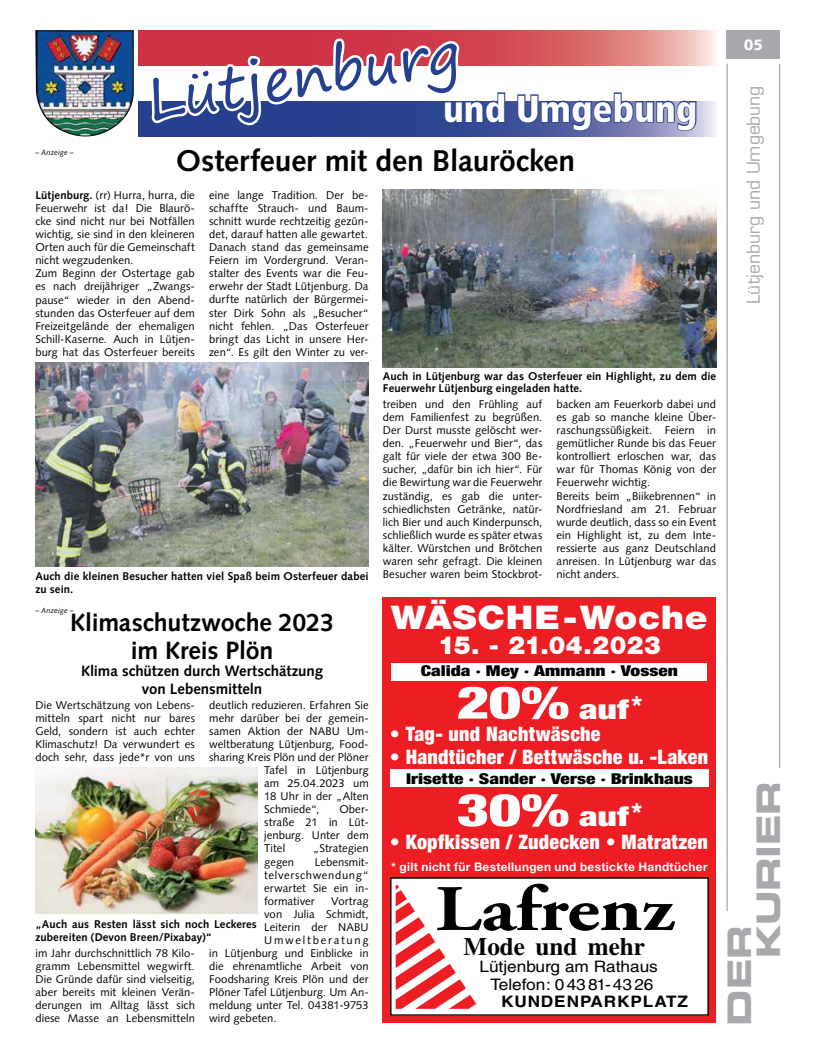
<style>
.page{position:relative;width:819px;height:1053px;background:#fff}
.page>*{position:absolute;margin:0;border:0;box-sizing:border-box;transform-origin:0 0}
.t1{font:700 64.75px "Adobe Garamond Pro";color:#000;scale:1.2 1}
.t2{font:57.5px "Segoe Print";color:#25408f}
.t3{font:900 condensed 45px "Helvetica Neue";color:#fff;scale:1.39 1}
.t4{font:900 condensed 37.5px "Frutiger LT Std";color:#fff}
.t5{font:900 32.62px "Helvetica Neue";letter-spacing:.02em;color:#fff;scale:1.11 1}
.t6{font:32.5px/28.9px "Eurostile LT Std Bold Ex 2";letter-spacing:-.01em;color:#a7a9ac}
.t7{font:700 30px "Syntax LT Std";letter-spacing:-.005em;color:#000}
.t8{font:700 25.12px "Times LT Std";color:#000}
.t9{font:700 25px/27.5px "Syntax LT Std";letter-spacing:-.005em;color:#000;text-align:center}
.t10{font:900 25px "Helvetica Neue";letter-spacing:.015em;color:#fff}
.t11{font:900 condensed 20px "Helvetica Neue";letter-spacing:.015em;color:#fff}
.t12{font:17.5px "Eurostile LT Std";letter-spacing:-.005em;color:#a7a9ac}
.t13{font:15.88px "Helvetica LT Std";color:#000;scale:1.09 1}
.t14{font:700 15.88px "Helvetica LT Std";letter-spacing:.05em;color:#000;scale:1.09 1}
.t15{font:900 condensed 15px "Helvetica Neue";color:#000;scale:1.3 1}
.t16{font:700 15px/17.5px "Syntax LT Std";letter-spacing:-.005em;color:#000;text-align:center}
.t17{font:900 15px "Syntax LT Std";color:#fff}
.t18{font:700 11.88px "Helvetica Neue";letter-spacing:.025em;color:#fff}
.t19{font:11.25px/13px "Syntax";letter-spacing:.005em;color:#000;text-align:justify}
.t20{font:700 11.25px/12.5px "Syntax LT Std";letter-spacing:.01em;color:#000}
.t21{font:11.25px "Syntax";letter-spacing:.155em;color:#000}
.t22{font:italic 7.5px "Syntax LT Std";letter-spacing:.015em;color:#000}
.s1{font-weight:700}
.s2{font-size:27px}
.s3{font-size:25px}
</style>
<div class="page">
<hr style="left:726px;top:64px;width:1px;height:847px;background:#939598">
<hr style="left:779px;top:64px;width:1px;height:703px;background:#939598">
<div style="left:726px;top:30px;width:54px;height:29px;background:#a7a9ac"></div>
<div style="left:383px;top:597px;width:333px;height:425px;background:#ed1d24"></div>
<div style="left:391px;top:877px;width:317px;height:137px;background:#fff"></div>
<svg style="left:395px;top:885px;width:81px;height:123px"></svg>
<div style="left:391px;top:662px;width:316px;height:18px;background:#fff"></div>
<div style="left:390px;top:768px;width:318px;height:18px;background:#fff"></div>
<svg style="left:138px;top:101px;width:578px;height:35px;background:#818bba"></svg>
<svg style="left:138px;top:30px;width:578px;height:36px;background:#db7273"></svg>
<svg style="left:516px;top:92px;width:181px;height:40px"></svg>
<img style="left:35px;top:30px;width:99px;height:106px">
<svg style="left:146px;top:36px;width:360px;height:100px"></svg>
<img style="left:383px;top:190px;width:333px;height:177px">
<img style="left:35px;top:362px;width:334px;height:204px">
<img style="left:35px;top:767px;width:222px;height:146px">
<p class="t22" style="left:35px;top:147px;width:40px">– Anzeige –</p>
<p class="t2" style="left:139px;top:50px;width:317px;rotate:-9deg">Lütjenburg</p>
<p class="t4" style="left:443px;top:86px;width:256px">und Umgebung</p>
<p class="t7" style="left:176px;top:144px;width:400px">Osterfeuer mit den Blauröcken</p>
<p class="t19" style="left:35px;top:188px;width:161px;text-align:left"><span class="s1">Lütjenburg.</span> (rr) Hurra, hurra, die<br>Feuerwehr ist da! Die Blaurö&shy;cke sind nicht nur bei Notfällen wichtig, sie sind in den kleineren<br>Orten auch für die Gemeinschaft nicht wegzudenken.<br>Zum Beginn der Ostertage gab es nach dreijähriger „Zwangs&shy;pause“ wieder in den Abend&shy;stunden das Osterfeuer auf dem<br>Freizeitgelände der ehemaligen<br>Schill-Kaserne. Auch in Lütjen&shy;burg hat das Osterfeuer bereits</p>
<p class="t19" style="left:209px;top:188px;width:161px">eine lange Tradition. Der be&shy;schaffte Strauch- und Baum&shy;schnitt wurde rechtzeitig gezün&shy;det, darauf hatten alle gewartet.<br>Danach stand das gemeinsame Feiern im Vordergrund. Veran&shy;stalter des Events war die Feu&shy;erwehr der Stadt Lütjenburg. Da durfte natürlich der Bürgermei&shy;ster Dirk Sohn als „Besucher“ nicht fehlen. „Das Osterfeuer bringt das Licht in unsere Her&shy;zen“. Es gilt den Winter zu ver-</p>
<p class="t20" style="left:35px;top:570px;width:334px">Auch die kleinen Besucher hatten viel Spaß beim Osterfeuer dabei zu sein.</p>
<p class="t22" style="left:35px;top:605px;width:40px">– Anzeige –</p>
<p class="t9" style="left:70px;top:609px;width:265px">Klimaschutzwoche 2023 im Kreis Plön</p>
<p class="t16" style="left:81px;top:662px;width:243px">Klima schützen durch Wertschätzung von Lebensmitteln</p>
<p class="t19" style="left:209px;top:698px;width:161px">deutlich reduzieren. Erfahren Sie</p>
<p class="t19" style="left:209px;top:711px;width:161px">mehr darüber bei der gemein-</p>
<p class="t19" style="left:209px;top:724px;width:161px">samen Aktion der NABU Um-</p>
<p class="t19" style="left:209px;top:737px;width:161px">weltberatung Lütjenburg, Food-</p>
<p class="t19" style="left:209px;top:750px;width:161px">sharing Kreis Plön und der Plöner</p>
<p class="t19" style="left:264px;top:763px;width:106px">Tafel in Lütjenburg</p>
<p class="t19" style="left:264px;top:776px;width:106px">am 25.04.2023 um</p>
<p class="t19" style="left:264px;top:789px;width:106px">18 Uhr in der „Alten</p>
<p class="t19" style="left:264px;top:802px;width:57px">Schmiede“,</p>
<p class="t19" style="left:35px;top:698px;width:161px">Die Wertschätzung von Lebens&shy;mitteln spart nicht nur bares Geld, sondern ist auch echter Klimaschutz! Da verwundert es doch sehr, dass jede*r von uns</p>
<p class="t19" style="left:264px;top:802px;width:106px;text-indent:75px">Ober&shy;straße 21 in Lüt&shy;jenburg. Unter dem Titel</p>
<p class="t19" style="left:313px;top:842px;width:57px">„Strategien</p>
<p class="t19" style="left:264px;top:855px;width:106px;text-indent:51px">Lebensmit&shy;telverschwendung“ erwartet Sie ein in&shy;formativer</p>
<p class="t19" style="left:264px;top:855px;width:32px">gegen</p>
<p class="t19" style="left:331px;top:894px;width:39px">Vortrag</p>
<p class="t19" style="left:264px;top:907px;width:106px">von Julia Schmidt,</p>
<p class="t19" style="left:264px;top:920px;width:106px">Leiterin der NABU</p>
<p class="t21" style="left:264px;top:933px;width:106px">Umweltberatung</p>
<p class="t19" style="left:209px;top:946px;width:161px">in Lütjenburg und Einblicke in</p>
<p class="t19" style="left:209px;top:959px;width:161px">die ehrenamtliche Arbeit von</p>
<p class="t19" style="left:209px;top:972px;width:161px">Foodsharing Kreis Plön und der</p>
<p class="t19" style="left:209px;top:985px;width:161px">Plöner Tafel Lütjenburg. Um An-</p>
<p class="t19" style="left:209px;top:998px;width:161px">meldung unter Tel. 04381-9753</p>
<p class="t19" style="left:209px;top:1011px;width:69px">wird gebeten.</p>
<p class="t20" style="left:35px;top:918px;width:223px">„Auch aus Resten lässt sich noch Leckeres zubereiten (Devon Breen/Pixabay)“</p>
<p class="t19" style="left:35px;top:946px;width:161px">im Jahr durchschnittlich 78 Kilo&shy;gramm Lebensmittel wegwirft.<br>Die Gründe dafür sind vielseitig, aber bereits mit kleinen Verän&shy;derungen im Alltag lässt sich diese Masse an Lebensmitteln</p>
<p class="t20" style="left:383px;top:369px;width:335px">Auch in Lütjenburg war das Osterfeuer ein Highlight, zu dem die<br>Feuerwehr Lütjenburg eingeladen hatte.</p>
<p class="t19" style="left:383px;top:397px;width:161px">treiben und den Frühling auf dem Familienfest zu begrüßen.<br>Der Durst musste gelöscht wer&shy;den. „Feuerwehr und Bier“, das galt für viele der etwa 300 Be&shy;sucher, „dafür bin ich hier“. Für die Bewirtung war die Feuerwehr zuständig, es gab die unter&shy;schiedlichsten Getränke, natür&shy;lich Bier und auch Kinderpunsch, schließlich wurde es später etwas kälter. Würstchen und Brötchen waren sehr gefragt. Die kleinen Besucher waren beim Stockbrot-</p>
<p class="t19" style="left:556px;top:397px;width:161px;text-align:left">backen am Feuerkorb dabei und es gab so manche kleine Über&shy;raschungssüßigkeit. Feiern in gemütlicher Runde bis das Feuer kontrolliert erloschen war, das war für Thomas König von der<br>Feuerwehr wichtig.<br>Bereits beim „Biikebrennen“ in<br>Nordfriesland am 21. Februar wurde deutlich, dass so ein Event ein Highlight ist, zu dem Inte&shy;ressierte aus ganz Deutschland anreisen. In Lütjenburg war das nicht anders.</p>
<p class="t5" style="left:391px;top:597px;width:286px">Wäsche-Woche</p>
<p class="t10" style="left:438px;top:630px;width:224px">15. - 21.04.2023</p>
<p class="t15" style="left:421px;top:661px;width:199px">Calida · Mey · Ammann · Vossen</p>
<p class="t3" style="left:457px;top:674px;width:135px">20% <span class="s2">auf</span><span class="s3">*</span></p>
<p class="t11" style="left:390px;top:721px;width:212px">• Tag- und Nachtwäsche</p>
<p class="t11" style="left:390px;top:744px;width:319px">• Handtücher / Bettwäsche u. -Laken</p>
<p class="t15" style="left:406px;top:768px;width:222px">Irisette · Sander · Verse · Brinkhaus</p>
<p class="t3" style="left:457px;top:782px;width:135px">30% <span class="s2">auf</span><span class="s3">*</span></p>
<p class="t11" style="left:390px;top:829px;width:319px">• Kopfkissen / Zudecken • Matratzen</p>
<p class="t18" style="left:391px;top:859px;width:318px">* gilt nicht für Bestellungen und bestickte Handtücher</p>
<p class="t1" style="left:435px;top:871px;width:201px">Lafrenz</p>
<p class="t8" style="left:463px;top:931px;width:183px">Mode und mehr</p>
<p class="t13" style="left:479px;top:957px;width:165px">Lütjenburg am Rathaus</p>
<p class="t13" style="left:490px;top:974px;width:151px">Telefon: 0 43 81 - 43 26</p>
<p class="t14" style="left:501px;top:991px;width:173px">KUNDENPARKPLATZ</p>
<p class="t17" style="left:743px;top:36px;width:21px">05</p>
<p class="t12" style="left:743px;top:304px;width:220px;rotate:-90deg">Lütjenburg und Umgebung</p>
<p class="t6" style="left:724px;top:958px;width:179px;text-indent:-67px;rotate:-90deg">DER<br>KURIER</p>
</div>
